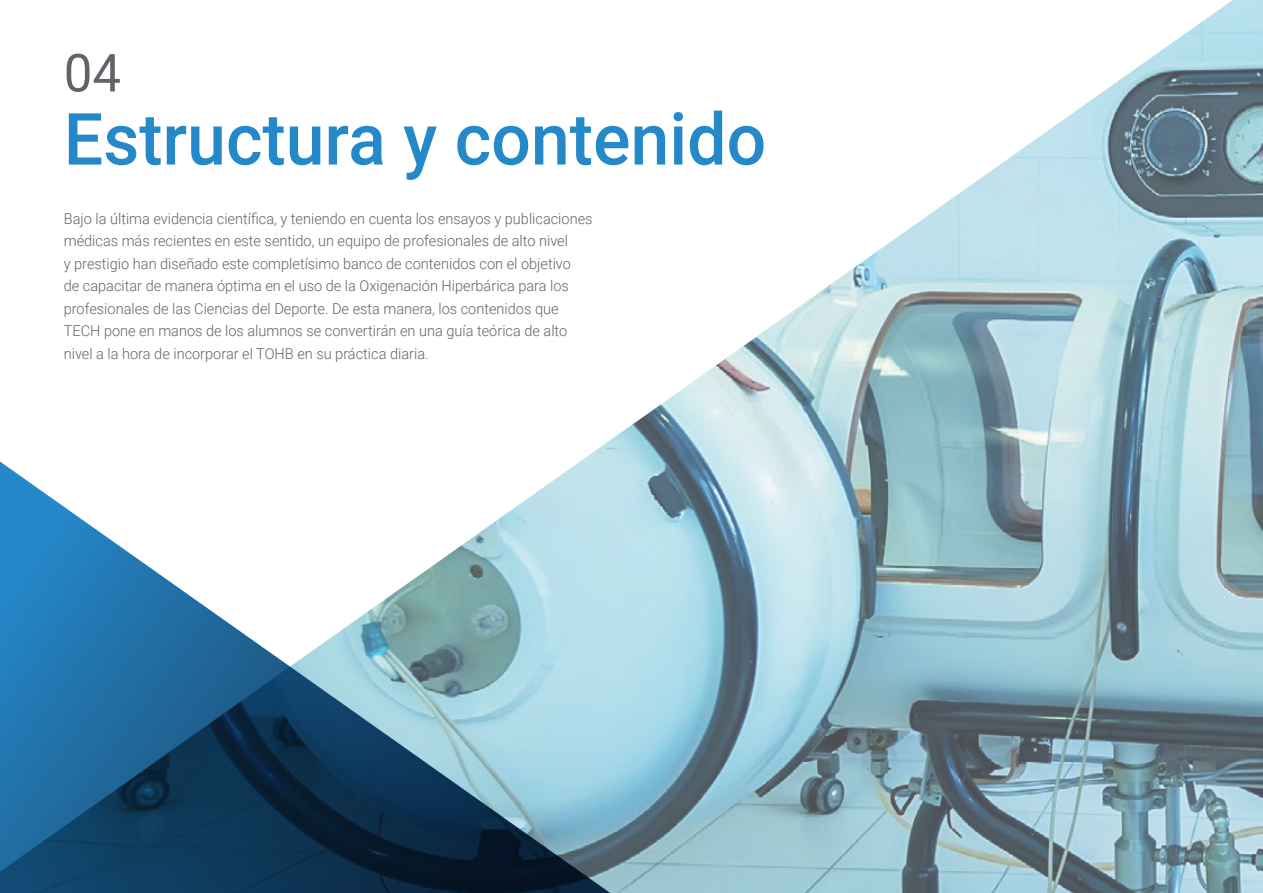
<style>
.page{position:relative;width:1263px;height:893px;background:#fff}
.page>*{position:absolute;margin:0;border:0;box-sizing:border-box;transform-origin:0 0}
.t1{font:500 72px "Roboto";color:#2488c9}
.t2{font:52.5px "Roboto";color:#61646a}
.t3{font:300 15px/22.5px "Roboto";color:#61646a}
</style>
<div class="page">
<img style="left:602px;top:0;width:661px;height:893px">
<svg style="left:0;top:446px;width:640px;height:447px"></svg>
<h2 class="t2" style="left:64px;top:36px;width:59px">04</h2>
<h1 class="t1" style="left:64px;top:89px;width:704px">Estructura y contenido</h1>
<p class="t3" style="left:64px;top:207px;width:530px">Bajo la última evidencia científica, y teniendo en cuenta los ensayos y publicaciones médicas más recientes en este sentido, un equipo de profesionales de alto nivel<br>y prestigio han diseñado este completísimo banco de contenidos con el objetivo<br>de capacitar de manera óptima en el uso de la Oxigenación Hiperbárica para los profesionales de las Ciencias del Deporte. De esta manera, los contenidos que TECH pone en manos de los alumnos se convertirán en una guía teórica de alto nivel a la hora de incorporar el TOHB en su práctica diaria.</p>
</div>
